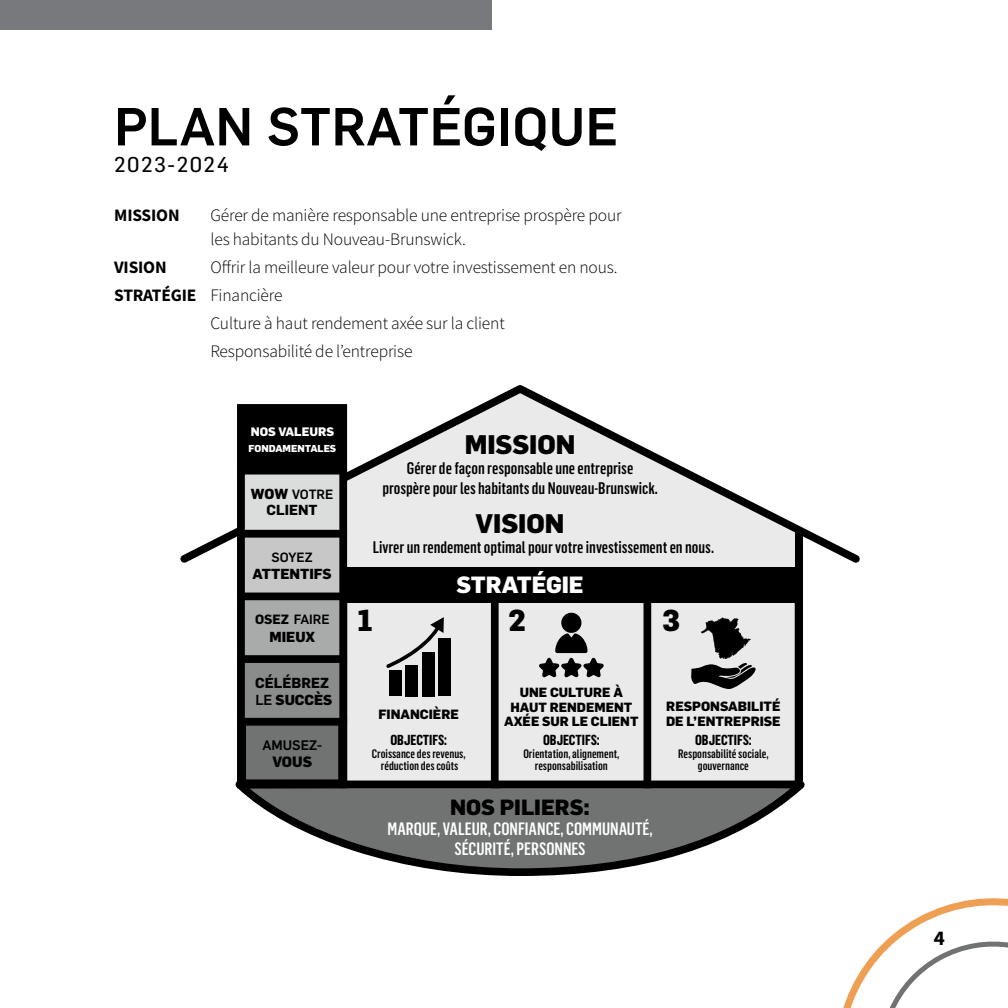
<style>
.page{position:relative;width:1008px;height:1008px;background:#fff}
.page>*{position:absolute;margin:0;border:0;box-sizing:border-box;transform-origin:0 0}
.t1{font:500 52.5px "Flama";letter-spacing:.01em;color:#000}
.t2{font:800 29.57px "Flama";color:#000}
.t3{font:800 26.43px "Flama";color:#000}
.t4{font:800 23.1px "Flama";color:#fff}
.t5{font:800 21.53px "Flama";color:#000}
.t6{font:21px "Flama Basic";letter-spacing:.075em;color:#000}
.t7{font:21px "Source Sans Variable";color:#000}
.t8{font:17.5px/24.5px "Source Sans Variable";letter-spacing:-.01em;color:#000}
.t9{font:500 17.5px/19.8px "Flama Condensed";color:#fff;text-align:center}
.t10{font:500 16.45px/19.6px "Flama Condensed";color:#000;text-align:center}
.t11{font:800 14.7px "Flama";color:#000}
.t12{font:700 14.35px "Flama Condensed";color:#000}
.t13{font:700 14.35px/17.3px "Flama";color:#000}
.t14{font:800 14.35px "Flama";color:#000}
.t15{font:500 13.65px "Flama";color:#000}
.t16{font:800 13.12px/14.2px "Flama";color:#000;text-align:center}
.t17{font:500 13.12px "Flama";color:#000}
.t18{font:500 12.08px/12.1px "Flama Condensed";color:#000;text-align:center}
.t19{font:800 12.08px "Flama";color:#fff}
.t20{font:800 9.8px "Flama";color:#fff}
.s1{font-weight:800;font-size:14.35px}
.s2{font-weight:700}
.s3{font-weight:500}
.s4{font-weight:800}
</style>
<div class="page">
<svg style="left:843px;top:898px;width:165px;height:110px"></svg>
<div style="left:0;top:0;width:491px;height:29px;background:#78797c"></div>
<svg style="left:235px;top:780px;width:570px;height:96px;fill:#707372"></svg>
<svg style="left:180px;top:385px;width:680px;height:178px"></svg>
<svg style="left:237px;top:404px;width:565px;height:384px;background:#b0b0b0"></svg>
<h1 class="t1" style="left:114px;top:89px;width:506px">PLAN STRATÉGIQUE</h1>
<p class="t6" style="left:114px;top:149px;width:116px">2023-2024</p>
<p class="t8" style="left:114px;top:203px;width:67px">MISSION</p>
<p class="t8" style="left:210px;top:203px;width:413px">Gérer de manière responsable une entreprise prospère pour les habitants du Nouveau-Brunswick.</p>
<p class="t8" style="left:114px;top:255px;width:54px">VISION</p>
<p class="t8" style="left:210px;top:255px;width:409px">Offrir la meilleure valeur pour votre investissement en nous.</p>
<p class="t8" style="left:114px;top:283px;width:170px">STRATÉGIE Financière</p>
<p class="t8" style="left:210px;top:311px;width:296px">Culture à haut rendement axée sur la client</p>
<p class="t8" style="left:210px;top:339px;width:204px">Responsabilité de l’entreprise</p>
<p class="t19" style="left:251px;top:423px;width:85px">NOS VALEURS</p>
<p class="t20" style="left:248px;top:442px;width:89px">FONDAMENTALES</p>
<p class="t17" style="left:251px;top:485px;width:84px"><span class="s1">WOW</span> VOTRE</p>
<p class="t13" style="left:267px;top:501px;width:53px">CLIENT</p>
<p class="t17" style="left:272px;top:548px;width:42px">SOYEZ</p>
<p class="t14" style="left:253px;top:563px;width:81px">ATTENTIFS</p>
<p class="t17" style="left:255px;top:610px;width:76px"><span class="s2">OSEZ</span> FAIRE</p>
<p class="t14" style="left:270px;top:626px;width:47px">MIEUX</p>
<p class="t13" style="left:255px;top:673px;width:79px">CÉLÉBREZ<br><span class="s3">LE</span> <span class="s4">SUCCÈS</span></p>
<p class="t15" style="left:262px;top:735px;width:61px">AMUSEZ-</p>
<p class="t11" style="left:272px;top:751px;width:41px">VOUS</p>
<h3 class="t3" style="left:465px;top:426px;width:112px">MISSION</h3>
<p class="t10" style="left:382px;top:458px;width:277px">Gérer de façon responsable une entreprise prospère pour les habitants du Nouveau-Brunswick.</p>
<h3 class="t3" style="left:476px;top:504px;width:91px">VISION</h3>
<p class="t10" style="left:373px;top:537px;width:343px">Livrer un rendement optimal pour votre investissement en nous.</p>
<h3 class="t4" style="left:456px;top:568px;width:129px">STRATÉGIE</h3>
<h2 class="t2" style="left:357px;top:599px;width:17px">1</h2>
<h2 class="t2" style="left:508px;top:599px;width:19px">2</h2>
<h2 class="t2" style="left:662px;top:599px;width:20px">3</h2>
<p class="t16" style="left:378px;top:706px;width:82px">FINANCIÈRE</p>
<p class="t12" style="left:390px;top:731px;width:58px">OBJECTIFS:</p>
<p class="t18" style="left:372px;top:748px;width:95px">Croissance des revenus, réduction des coûts</p>
<p class="t16" style="left:504px;top:685px;width:136px">UNE CULTURE À<br>HAUT RENDEMENT<br>AXÉE SUR LE CLIENT</p>
<p class="t12" style="left:543px;top:731px;width:58px">OBJECTIFS:</p>
<p class="t18" style="left:523px;top:748px;width:98px">Orientation, alignement, responsabilisation</p>
<p class="t5" style="left:450px;top:792px;width:141px">NOS PILIERS:</p>
<p class="t9" style="left:387px;top:818px;width:267px">MARQUE, VALEUR, CONFIANCE, COMMUNAUTÉ,<br>SÉCURITÉ, PERSONNES</p>
<p class="t16" style="left:666px;top:699px;width:116px;text-align:left">RESPONSABILITÉ<br>DE L’ENTREPRISE</p>
<p class="t12" style="left:695px;top:731px;width:58px">OBJECTIFS:</p>
<p class="t18" style="left:678px;top:748px;width:92px">Responsabilité sociale, gouvernance</p>
<p class="t7" style="left:934px;top:925px;width:13px">4</p>
</div>
